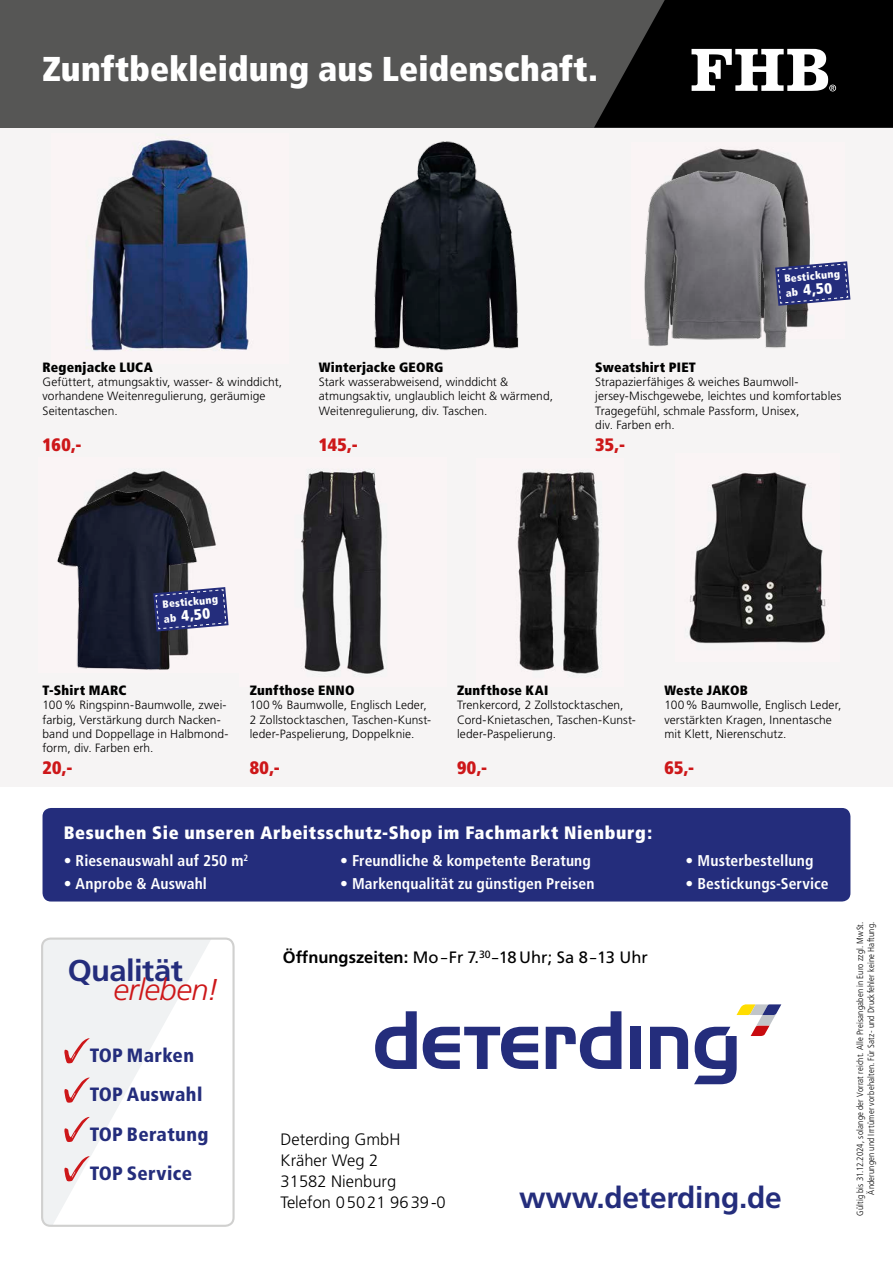
<style>
.page{position:relative;width:893px;height:1263px;background:#fff}
.page>*{position:absolute;margin:0;border:0;box-sizing:border-box;transform-origin:0 0}
.t1{font:900 condensed 34.5px "Frutiger LT Std";color:#fff}
.t2{font:700 30.15px "Frutiger LT Std";letter-spacing:-.02em;color:#242d7c}
.t3{font:italic 300 30.15px "Frutiger LT Std";letter-spacing:-.015em;color:#cd1719}
.t4{font:700 29.85px "Frutiger LT Std";letter-spacing:-.01em;color:#242d7c}
.t5{font:700 26.7px "Frutiger LT Std";letter-spacing:-.02em;color:#242d7c}
.t6{font:italic 300 26.7px "Frutiger LT Std";letter-spacing:-.015em;color:#cd1719}
.t7{font:900 condensed 19.2px "Frutiger LT Std";letter-spacing:.02em;color:#242d7c}
.t8{font:900 condensed 18px "Frutiger";letter-spacing:.035em;color:#fff}
.Preis{font:900 condensed 18px "Frutiger LT Std";letter-spacing:.015em;color:#cd1719}
.t9{font:900 condensed 17.1px "Frutiger LT Std";letter-spacing:.025em;color:#242d7c}
.t10{font:300 16.5px/21px "Frutiger LT Std";color:#000}
.t11{font:16.5px "Frutiger LT Std";color:#000}
.t12{font:700 condensed 15.6px "Frutiger";letter-spacing:.005em;color:#fff}
.Artikelbezeichnung{font:900 condensed 15px "Frutiger LT Std";color:#fff}
.Artikelbezeichnung-2{font:900 condensed 13.5px "Frutiger LT Std";letter-spacing:.02em;color:#000}
.Beschreibung{font:300 12px/14.4px "Frutiger LT Std";letter-spacing:.005em;color:#000}
.Artikelbezeichnung-3{font:900 condensed 10.5px "Frutiger LT Std";color:#fff}
.t13{font:300 condensed 9px/11.2px "Frutiger LT Std";letter-spacing:.02em;color:#000;text-align:right}
.s1{font-size:10.5px}
.s2{font-weight:700}
</style>
<div class="page">
<div style="left:0;top:128px;width:893px;height:659px;background:#f6f4f4"></div>
<div style="left:43px;top:808px;width:807px;height:93px;background:#242d7c;border-radius:9px"></div>
<svg style="left:375px;top:1004px;width:407px;height:81px"></svg>
<svg style="left:44px;top:940px;width:188px;height:284px"></svg>
<div style="left:41px;top:937px;width:194px;height:290px;border:2px solid #d0d0cf;border-radius:8px"></div>
<svg style="left:61px;top:1037px;width:37px;height:30px"></svg>
<svg style="left:61px;top:1077px;width:37px;height:105px"></svg>
<img style="left:683px;top:148px;width:113px;height:15px">
<img style="left:517px;top:470px;width:83px;height:204px">
<div style="left:0;top:0;width:893px;height:128px;background:#565655"></div>
<svg style="left:594px;top:0;width:299px;height:128px"></svg>
<img style="left:91px;top:140px;width:158px;height:211px">
<img style="left:644px;top:163px;width:166px;height:185px">
<img style="left:689px;top:472px;width:137px;height:172px">
<img style="left:374px;top:141px;width:145px;height:210px">
<img style="left:301px;top:471px;width:83px;height:203px">
<svg style="left:775px;top:261px;width:75px;height:45px"></svg>
<img style="left:57px;top:472px;width:159px;height:198px">
<svg style="left:153px;top:587px;width:76px;height:44px"></svg>
<p class="t1" style="left:43px;top:48px;width:556px">Zunftbekleidung aus Leidenschaft.</p>
<p class="Artikelbezeichnung-2" style="left:43px;top:359px;width:112px">Regenjacke LUCA</p>
<p class="Beschreibung" style="left:43px;top:375px;width:241px">Gefüttert, atmungsaktiv, wasser- &amp; winddicht, vorhandene Weitenregulierung, geräumige<br>Seitentaschen.</p>
<p class="Preis" style="left:43px;top:433px;width:41px">160,-</p>
<p class="Artikelbezeichnung-2" style="left:319px;top:359px;width:126px">Winterjacke GEORG</p>
<p class="Beschreibung" style="left:319px;top:375px;width:236px">Stark wasserabweisend, winddicht &amp; atmungsaktiv, unglaublich leicht &amp; wärmend,<br>Weitenregulierung, div. Taschen.</p>
<p class="Preis" style="left:319px;top:433px;width:40px">145,-</p>
<p class="Artikelbezeichnung-3" style="left:784px;top:272px;width:57px;rotate:-5deg">Bestickung</p>
<p class="Artikelbezeichnung" style="left:785px;top:283px;width:48px;rotate:-5deg"><span class="s1">ab</span> 4,50</p>
<p class="Artikelbezeichnung-2" style="left:595px;top:359px;width:102px">Sweatshirt PIET</p>
<p class="Beschreibung" style="left:595px;top:375px;width:248px">Strapazierfähiges &amp; weiches Baumwoll&shy;jersey-Mischgewebe, leichtes und komfortables Tragegefühl, schmale Passform, Unisex,<br>div. Farben erh.</p>
<p class="Preis" style="left:595px;top:433px;width:31px">35,-</p>
<p class="Artikelbezeichnung-3" style="left:162px;top:598px;width:57px;rotate:-5deg">Bestickung</p>
<p class="Artikelbezeichnung" style="left:163px;top:608px;width:48px;rotate:-5deg"><span class="s1">ab</span> 4,50</p>
<p class="Artikelbezeichnung-2" style="left:43px;top:682px;width:85px">T-Shirt MARC</p>
<p class="Beschreibung" style="left:43px;top:698px;width:188px">100% Ringspinn-Baumwolle, zwei&shy;farbig, Verstärkung durch Nacken&shy;band und Doppellage in Halbmond&shy;form, div. Farben erh.</p>
<p class="Preis" style="left:43px;top:757px;width:31px">20,-</p>
<p class="Artikelbezeichnung-2" style="left:250px;top:682px;width:106px">Zunfthose ENNO</p>
<p class="Beschreibung" style="left:250px;top:698px;width:183px">100% Baumwolle, Englisch Leder,<br>2 Zollstocktaschen, Taschen-Kunst&shy;leder-Paspelierung, Doppelknie.</p>
<p class="Preis" style="left:250px;top:757px;width:32px">80,-</p>
<p class="Artikelbezeichnung-2" style="left:457px;top:682px;width:93px">Zunfthose KAI</p>
<p class="Beschreibung" style="left:457px;top:698px;width:180px">Trenkercord, 2 Zollstocktaschen,<br>Cord-Knietaschen, Taschen-Kunst&shy;leder-Paspelierung.</p>
<p class="Preis" style="left:457px;top:757px;width:32px">90,-</p>
<p class="Artikelbezeichnung-2" style="left:664px;top:682px;width:85px">Weste JAKOB</p>
<p class="Beschreibung" style="left:664px;top:698px;width:178px">100% Baumwolle, Englisch Leder, verstärkten Kragen, Innentasche mit Klett, Nierenschutz.</p>
<p class="Preis" style="left:664px;top:757px;width:31px">65,-</p>
<p class="t8" style="left:64px;top:821px;width:590px">Besuchen Sie unseren Arbeitsschutz-Shop im Fachmarkt Nienburg:</p>
<p class="t12" style="left:64px;top:851px;width:186px">• Riesenauswahl auf 250 m<sup>2</sup></p>
<p class="t12" style="left:64px;top:874px;width:145px">• Anprobe &amp; Auswahl</p>
<p class="t5" style="left:74px;top:945px;width:104px">Qualität</p>
<p class="t2" style="left:68px;top:953px;width:117px">Qualität</p>
<p class="t6" style="left:114px;top:962px;width:95px">erleben!</p>
<p class="t3" style="left:114px;top:973px;width:107px">erleben!</p>
<p class="t12" style="left:340px;top:851px;width:252px">• Freundliche &amp; kompetente Beratung</p>
<p class="t12" style="left:340px;top:874px;width:256px">• Markenqualität zu günstigen Preisen</p>
<p class="t11" style="left:283px;top:947px;width:367px"><span class="s2">Öffnungszeiten:</span> Mo– Fr 7.<sup>30</sup> –18 Uhr; Sa 8–13 Uhr</p>
<p class="t12" style="left:686px;top:851px;width:129px">• Musterbestellung</p>
<p class="t12" style="left:686px;top:874px;width:145px">• Bestickungs-Service</p>
<p class="t7" style="left:90px;top:1044px;width:106px">TOP Marken</p>
<p class="t7" style="left:90px;top:1083px;width:114px">TOP Auswahl</p>
<p class="t7" style="left:90px;top:1122px;width:120px">TOP Beratung</p>
<p class="t7" style="left:90px;top:1161px;width:104px">TOP Service</p>
<p class="t9" style="left:94px;top:1049px;width:102px">TOP Auswahl</p>
<p class="t9" style="left:94px;top:1094px;width:107px">TOP Beratung</p>
<p class="t10" style="left:281px;top:1129px;width:121px">Deterding GmbH</p>
<p class="t10" style="left:281px;top:1150px;width:167px">Kräher Weg 2<br>31582 Nienburg<br>Telefon 05021 9639-0</p>
<p class="t4" style="left:519px;top:1180px;width:264px">www.deterding.de</p>
<p class="t13" style="left:854px;top:1216px;width:296px;rotate:-90deg">Gültig bis 31.12.2024, solange der Vorrat reicht. Alle Preisangaben in Euro zzgl. MwSt.<br>Änderungen und Irrtümer vorbehalten. Für Satz- und Druckfehler keine Haftung.</p>
</div>
